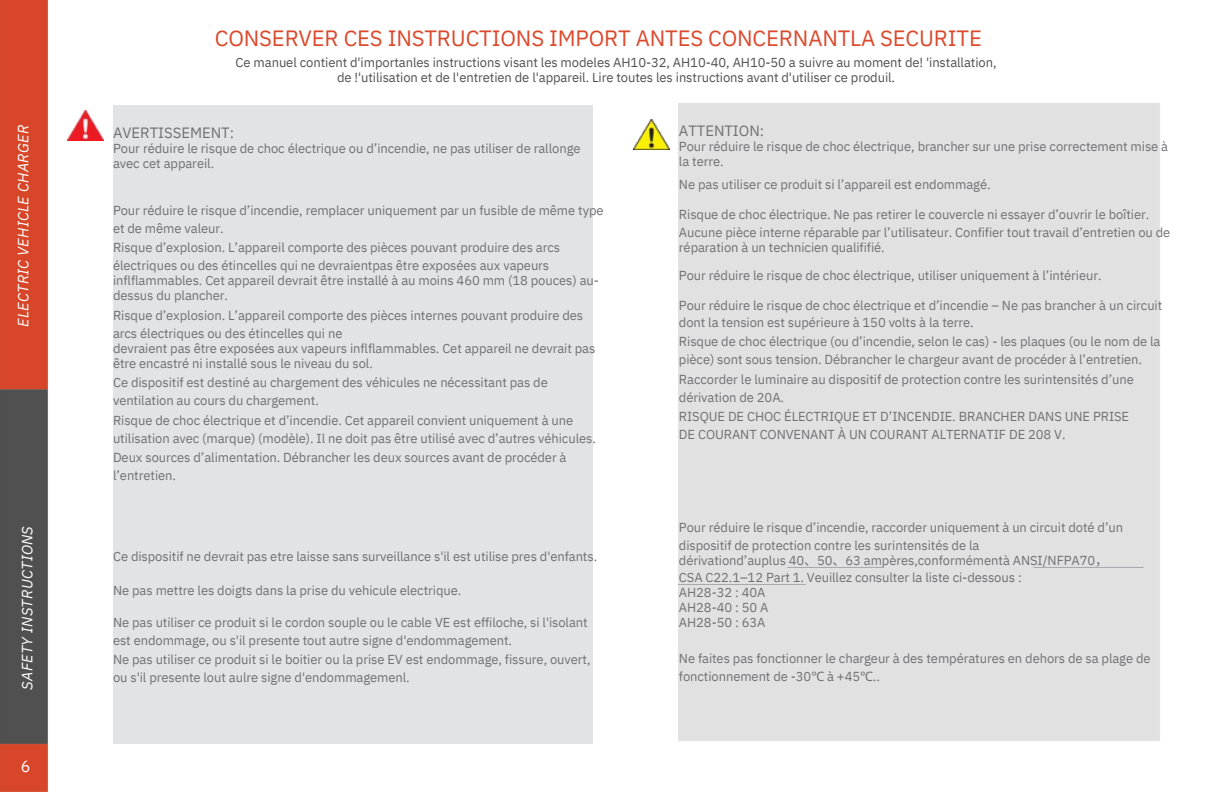
<style>
.page{position:relative;width:1224px;height:792px;background:#fff}
.page>*{position:absolute;margin:0;border:0;box-sizing:border-box;transform-origin:0 0}
.t1{font:22px "IBM Plex Sans";letter-spacing:-.005em;color:#db492c}
.t2{font:16px "IBM Plex Sans";color:#fff}
.t3{font:italic 14.8px "IBM Plex Sans";letter-spacing:.02em;color:#fff}
.t4{font:14.8px "IBM Plex Sans";letter-spacing:-.005em;color:#717073}
.t5{font:13px/19.6px "IBM Plex Sans";letter-spacing:-.005em;color:#717073}
.t6{font:13px/15.2px "IBM Plex Sans";letter-spacing:-.005em;color:#515052;text-align:center}
.s1{font-family:"Noto Sans CJ Ksc"}
.s2{font-family:"Noto Sans"}
</style>
<div class="page">
<img style="left:0;top:0;width:48px;height:792px">
<img style="left:634px;top:119px;width:35px;height:30px">
<div style="left:113px;top:105px;width:480px;height:639px;background:#e2e3e4"></div>
<img style="left:67px;top:111px;width:36px;height:30px">
<div style="left:669px;top:103px;width:491px;height:638px;background:#e1e1e1"></div>
<p class="t3" style="left:13px;top:327px;width:203px;rotate:-90deg">ELECTRIC VEHICLE CHARGER</p>
<p class="t3" style="left:17px;top:690px;width:165px;rotate:-90deg">SAFETY INSTRUCTIONS</p>
<p class="t2" style="left:21px;top:755px;width:11px">6</p>
<h1 class="t1" style="left:215px;top:24px;width:769px">CONSERVER CES INSTRUCTIONS IMPORT ANTES CONCERNANTLA SECURITE</h1>
<p class="t6" style="left:236px;top:55px;width:762px">Ce manuel contient d'importanles instructions visant les modeles AH10-32, AH10-40, AH10-50 a suivre au moment de! 'installation, de !'utilisation et de l'entretien de l'appareil. Lire toutes les instructions avant d'utiliser ce produil.</p>
<p class="t4" style="left:113px;top:122px;width:122px">AVERTISSEMENT:</p>
<p class="t5" style="left:113px;top:138px;width:469px">Pour réduire le risque de choc électrique ou d’incendie, ne pas utiliser de rallonge</p>
<p class="t5" style="left:113px;top:153px;width:103px">avec cet appareil.</p>
<p class="t5" style="left:113px;top:200px;width:492px">Pour réduire le risque d’incendie, remplacer uniquement par un fusible de même type</p>
<p class="t5" style="left:113px;top:218px;width:449px">et de même valeur.<br>Risque d’explosion. L’appareil comporte des pièces pouvant produire des arcs</p>
<p class="t5" style="left:113px;top:256px;width:438px">électriques ou des étincelles qui ne devraientpas être exposées aux vapeurs</p>
<p class="t5" style="left:113px;top:271px;width:487px">inflflammables. Cet appareil devrait être installé à au moins 460 mm (18 pouces) au-</p>
<p class="t5" style="left:113px;top:286px;width:472px">dessus du plancher.<br>Risque d’explosion. L’appareil comporte des pièces internes pouvant produire des</p>
<p class="t5" style="left:113px;top:323px;width:231px">arcs électriques ou des étincelles qui ne</p>
<p class="t5" style="left:113px;top:338px;width:484px">devraient pas être exposées aux vapeurs inflflammables. Cet appareil ne devrait pas</p>
<p class="t5" style="left:113px;top:353px;width:261px">être encastré ni installé sous le niveau du sol.</p>
<p class="t5" style="left:113px;top:373px;width:436px">Ce dispositif est destiné au chargement des véhicules ne nécessitant pas de</p>
<p class="t5" style="left:113px;top:391px;width:462px">ventilation au cours du chargement.<br>Risque de choc électrique et d’incendie. Cet appareil convient uniquement à une</p>
<p class="t5" style="left:113px;top:428px;width:484px">utilisation avec (marque) (modèle). Il ne doit pas être utilisé avec d’autres véhicules.</p>
<p class="t5" style="left:113px;top:448px;width:455px">Deux sources d’alimentation. Débrancher les deux sources avant de procéder à</p>
<p class="t5" style="left:113px;top:466px;width:65px">l’entretien.</p>
<p class="t5" style="left:113px;top:547px;width:486px">Ce dispositif ne devrait pas etre laisse sans surveillance s'il est utilise pres d'enfants.</p>
<p class="t5" style="left:113px;top:581px;width:350px">Ne pas mettre les doigts dans la prise du vehicule electrique.</p>
<p class="t5" style="left:113px;top:612px;width:476px">Ne pas utiliser ce produit si le cordon souple ou le cable VE est effiloche, si l'isolant</p>
<p class="t5" style="left:113px;top:630px;width:479px">est endommage, ou s'il presente tout autre signe d'endommagement.<br>Ne pas utiliser ce produit si le boitier ou la prise EV est endommage, fissure, ouvert,</p>
<p class="t5" style="left:113px;top:668px;width:298px">ou s'il presente lout aulre signe d'endommagemenl.</p>
<h3 class="t4" style="left:679px;top:121px;width:87px">ATTENTION:</h3>
<p class="t5" style="left:679px;top:137px;width:491px">Pour réduire le risque de choc électrique, brancher sur une prise correctement mise à</p>
<p class="t5" style="left:679px;top:150px;width:313px;line-height:22.4px">la terre.<br>Ne pas utiliser ce produit si l’appareil est endommagé.</p>
<p class="t5" style="left:679px;top:204px;width:472px">Risque de choc électrique. Ne pas retirer le couvercle ni essayer d’ouvrir le boîtier.</p>
<p class="t5" style="left:679px;top:222px;width:493px">Aucune pièce interne réparable par l’utilisateur. Confifier tout travail d’entretien ou de</p>
<p class="t5" style="left:679px;top:233px;width:424px;line-height:28.4px">réparation à un technicien qualififié.<br>Pour réduire le risque de choc électrique, utiliser uniquement à l’intérieur.</p>
<p class="t5" style="left:679px;top:296px;width:485px">Pour réduire le risque de choc électrique et d’incendie – Ne pas brancher à un circuit</p>
<p class="t5" style="left:679px;top:312px;width:296px">dont la tension est supérieure à 150 volts à la terre.</p>
<p class="t5" style="left:679px;top:332px;width:483px">Risque de choc électrique (ou d’incendie, selon le cas) - les plaques (ou le nom de la</p>
<p class="t5" style="left:679px;top:350px;width:465px">pièce) sont sous tension. Débrancher le chargeur avant de procéder à l’entretien.</p>
<p class="t5" style="left:679px;top:369px;width:456px">Raccorder le luminaire au dispositif de protection contre les surintensités d’une</p>
<p class="t5" style="left:679px;top:387px;width:452px">dérivation de 20A.<br>RISQUE DE CHOC ÉLECTRIQUE ET D’INCENDIE. BRANCHER DANS UNE PRISE</p>
<p class="t5" style="left:679px;top:425px;width:388px">DE COURANT CONVENANT À UN COURANT ALTERNATIF DE 208 V.</p>
<p class="t5" style="left:679px;top:518px;width:446px;line-height:18px">Pour réduire le risque d’incendie, raccorder uniquement à un circuit doté d’un dispositif de protection contre les surintensités de la</p>
<p class="t5" style="left:679px;top:552px;width:431px;line-height:16.4px">dérivationd’auplus 40<span class="s1">、</span>50<span class="s1">、</span>63 ampères,conformémentà ANSI/NFPA70<span class="s1">，<br></span>CSA C22.1–12 Part 1. Veuillez consulter la liste ci-dessous :</p>
<p class="t5" style="left:679px;top:584px;width:91px;line-height:15px">AH28-32 : 40A<br>AH28-40 : 50 A<br>AH28-50 : 63A</p>
<p class="t5" style="left:679px;top:649px;width:473px;line-height:18px">Ne faites pas fonctionner le chargeur à des températures en dehors de sa plage de fonctionnement de -30<span class="s2">℃</span> à +45<span class="s2">℃</span>..</p>
</div>
